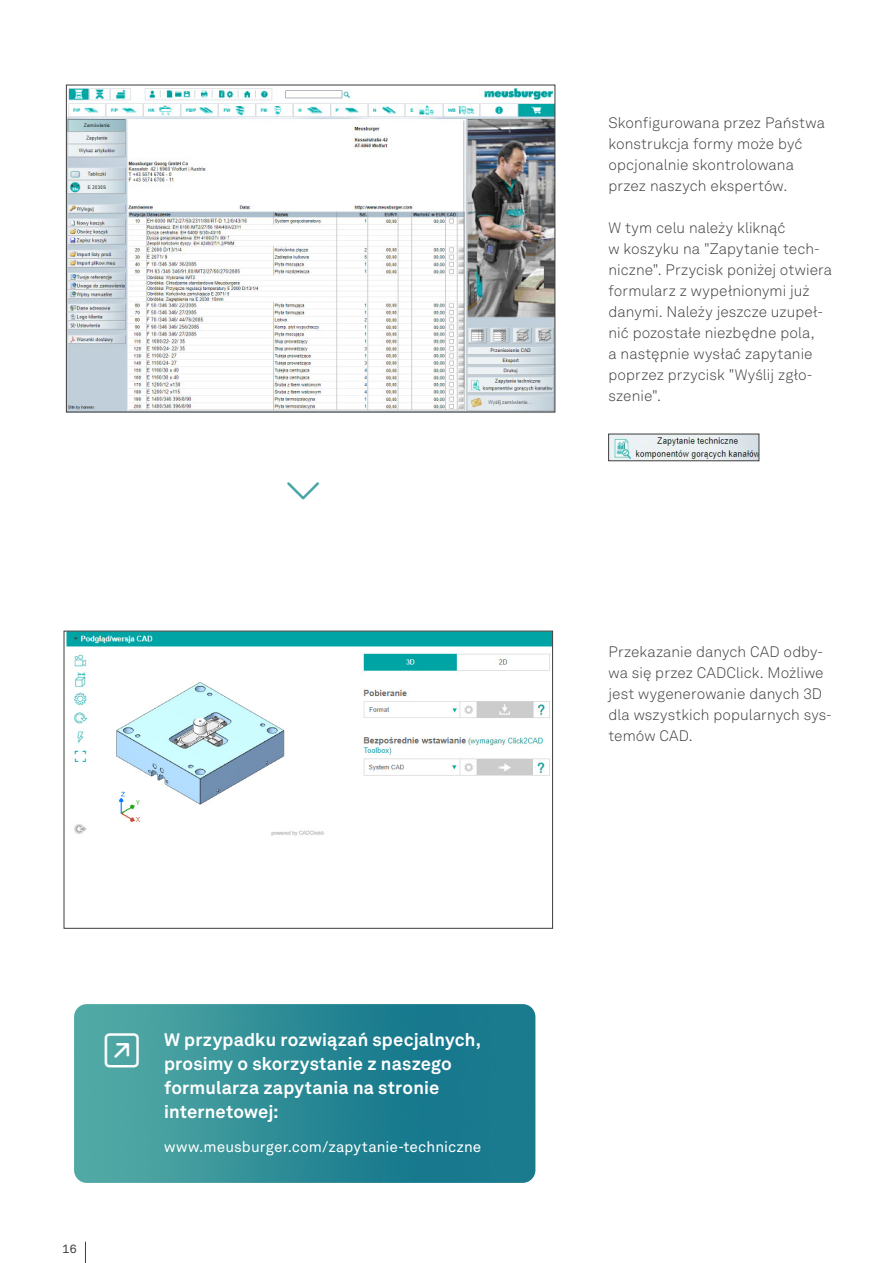
<style>
.page{position:relative;width:893px;height:1263px;background:#fff}
.page>*{position:absolute;margin:0;border:0;box-sizing:border-box;transform-origin:0 0}
.t1{font:300 39px "Font Awesome 6 Pro";color:#46a4a6}
.t2{font:700 18px/24px "Akkurat LL";letter-spacing:.01em;color:#fff}
.t3{font:300 15px/21px "Akkurat LL";letter-spacing:.005em;color:#3d3d3c}
.t4{font:15px "Akkurat LL";letter-spacing:.005em;color:#fff}
.t5{font:12px "Akkurat Mono LL";color:#3d3d3c}
</style>
<div class="page">
<svg style="left:85px;top:1242px;width:1px;height:21px"></svg>
<img style="left:74px;top:1004px;width:461px;height:179px">
<img style="left:68px;top:88px;width:485px;height:322px">
<div style="left:66px;top:85px;width:489px;height:327px;border:1px solid #3d3d3c"></div>
<img style="left:66px;top:633px;width:485px;height:203px">
<div style="left:64px;top:631px;width:489px;height:297px;border:1px solid #3d3d3c"></div>
<img style="left:610px;top:436px;width:147px;height:23px">
<div style="left:608px;top:434px;width:151px;height:27px;border:1px solid #3d3d3c"></div>
<svg style="left:105px;top:1034px;width:34px;height:34px"></svg>
<h1 class="t1" style="left:284px;top:468px;width:40px">❖□■□■</h1>
<p class="t5" style="left:62px;top:1241px;width:16px">16</p>
<p class="t2" style="left:164px;top:1027px;width:318px">W przypadku rozwiązań specjalnych, prosimy o skorzystanie z naszego formularza zapytania na stronie internetowej:</p>
<p class="t4" style="left:164px;top:1136px;width:319px">www.meusburger.com/zapytanie-techniczne</p>
<p class="t3" style="left:608px;top:112px;width:218px">Skonfigurowana przez Państwa konstrukcja formy może być opcjonalnie skontrolowana przez naszych ekspertów.</p>
<p class="t3" style="left:608px;top:217px;width:225px">W tym celu należy kliknąć<br>w koszyku na "Zapytanie tech&shy;niczne". Przycisk poniżej otwiera formularz z wypełnionymi już danymi. Należy jeszcze uzupeł&shy;nić pozostałe niezbędne pola,<br>a następnie wysłać zapytanie poprzez przycisk "Wyślij zgło&shy;szenie".</p>
<p class="t3" style="left:608px;top:640px;width:225px">Przekazanie danych CAD odby&shy;wa się przez CADClick. Możliwe jest wygenerowanie danych 3D dla wszystkich popularnych sys&shy;temów CAD.</p>
</div>
